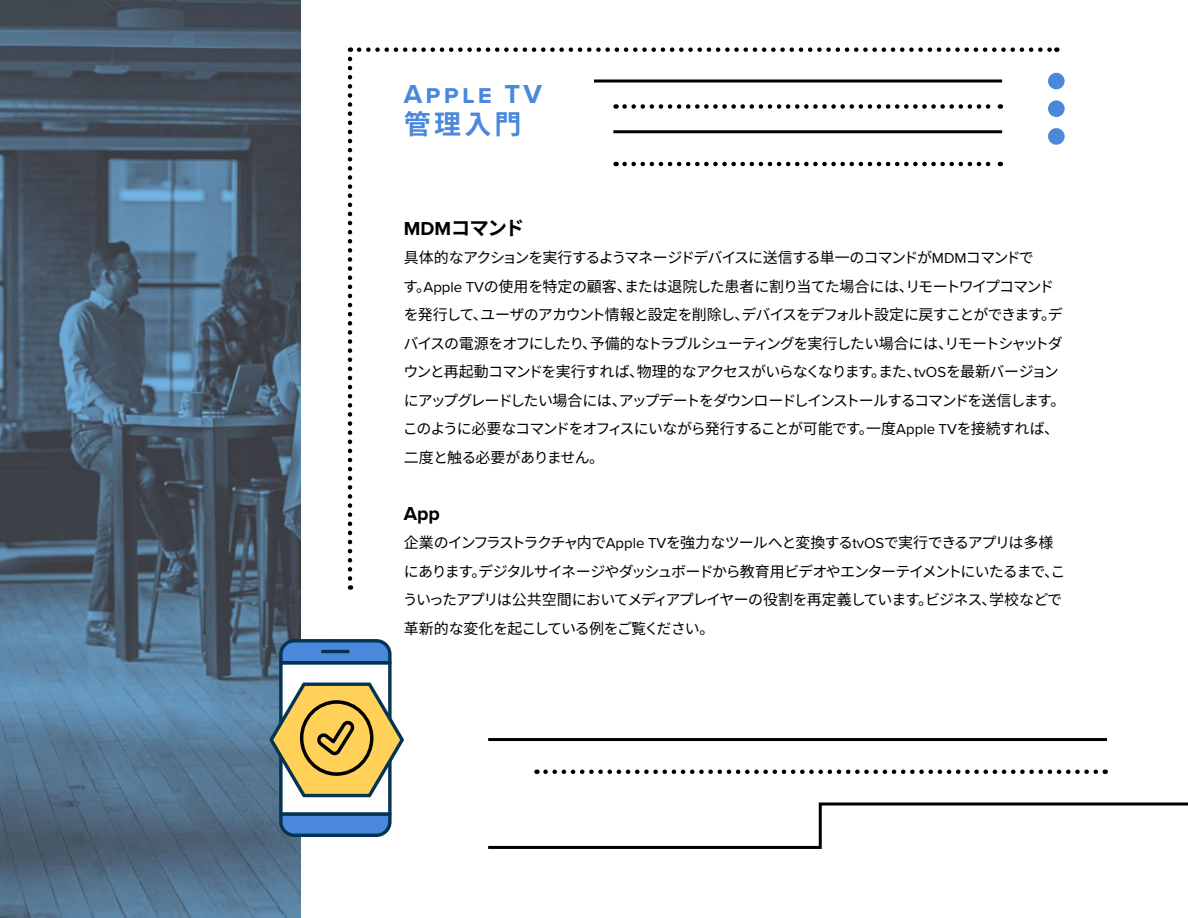
<style>
.page{position:relative;width:1188px;height:918px;background:#fff}
.page>*{position:absolute;margin:0;border:0;box-sizing:border-box;transform-origin:0 0}
.t1{font:700 27px "Proxima Nova";letter-spacing:.12em;color:#4a88db}
.t2{font:700 27px "Noto Sans CJ Kjp";color:#4a88db}
.t3{font:700 19.5px "Noto Sans CJ Kjp";color:#000}
.t4{font:700 19.5px "Proxima Nova";color:#000}
.t5{font:15px/28.5px "Noto Sans CJ Kjp";letter-spacing:-.07em;color:#000}
.s1{font-family:"Proxima Nova"}
</style>
<div class="page">
<img style="left:0;top:0;width:300px;height:918px">
<svg style="left:348px;top:47px;width:4px;height:532px"></svg>
<svg style="left:359px;top:47px;width:698px;height:5px"></svg>
<hr style="left:594px;top:80px;width:408px;height:2px;background:#000">
<hr style="left:613px;top:130px;width:389px;height:3px;background:#000">
<svg style="left:625px;top:104px;width:376px;height:5px"></svg>
<div style="left:1048px;top:128px;width:17px;height:17px;background:#4a88db;border-radius:50%"></div>
<div style="left:1048px;top:100px;width:17px;height:17px;background:#4a88db;border-radius:50%"></div>
<div style="left:1048px;top:73px;width:17px;height:16px;background:#4a88db;border-radius:50%"></div>
<svg style="left:625px;top:162px;width:376px;height:4px"></svg>
<svg style="left:269px;top:639px;width:135px;height:198px"></svg>
<hr style="left:488px;top:738px;width:619px;height:3px;background:#000">
<svg style="left:545px;top:770px;width:561px;height:4px"></svg>
<svg style="left:488px;top:802px;width:700px;height:47px"></svg>
<h1 class="t1" style="left:404px;top:73px;width:140px">Apple TV</h1>
<h1 class="t2" style="left:404px;top:109px;width:119px">管理入門</h1>
<h2 class="t3" style="left:404px;top:217px;width:122px"><span class="s1">MDM</span>コマンド</h2>
<p class="t5" style="left:403px;top:244px;width:664px">具体的なアクションを実行するようマネージドデバイスに送信する単一のコマンドが<span class="s1">MDM</span>コマンドで<br>す。<span class="s1">Apple TV</span>の使用を特定の顧客、または退院した患者に割り当てた場合には、リモートワイプコマンドを発行して、ユーザのアカウント情報と設定を削除し、デバイスをデフォルト設定に戻すことができます。デバイスの電源をオフにしたり、予備的なトラブルシューティングを実行したい場合には、リモートシャットダウンと再起動コマンドを実行すれば、物理的なアクセスがいらなくなります。また、<span class="s1">tvOS</span>を最新バージョンにアップグレードしたい場合には、アップデートをダウンロードしインストールするコマンドを送信します。このように必要なコマンドをオフィスにいながら発行することが可能です。一度<span class="s1">Apple TV</span>を接続すれば、二度と触る必要がありません。</p>
<h2 class="t4" style="left:404px;top:499px;width:38px">App</h2>
<p class="t5" style="left:403px;top:529px;width:664px">企業のインフラストラクチャ内で<span class="s1">Apple TV</span>を強力なツールへと変換する<span class="s1">tvOS</span>で実行できるアプリは多様にあります。デジタルサイネージやダッシュボードから教育用ビデオやエンターテイメントにいたるまで、こういったアプリは公共空間においてメディアプレイヤーの役割を再定義しています。ビジネス、学校などで革新的な変化を起こしている例をご覧ください。</p>
</div>
